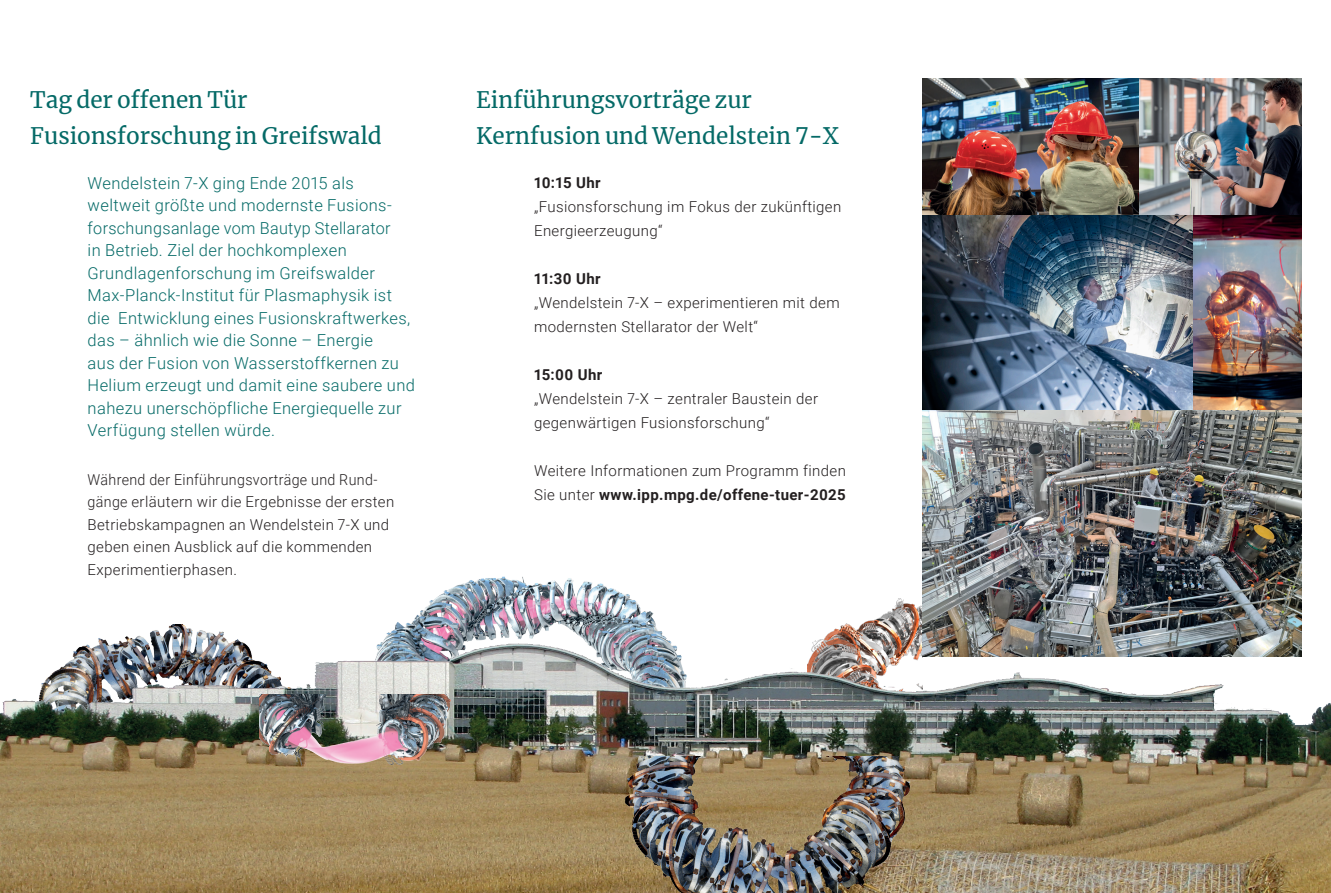
<style>
.page{position:relative;width:1331px;height:893px;background:#fff}
.page>*{position:absolute;margin:0;border:0;box-sizing:border-box;transform-origin:0 0}
.DIN_lang_Headline{font:22.5px "Merriweather";color:#056a67}
.DIN_lang_Intro_Text{font:300 16.5px/22.5px "Roboto";letter-spacing:.025em;color:#056a67}
.DIN_lang_Fließtext{font:300 15px/24px "Roboto";letter-spacing:.025em;color:#231f20}
.DIN_lang_Intro_Text-2{font:300 15px/22.5px "Roboto";letter-spacing:.025em;color:#231f20;scale:.95 1}
.DIN_lang_Fließtext-2{font:700 15px "Roboto";letter-spacing:.025em;color:#231f20}
.s1{font-weight:700}
</style>
<div class="page">
<img style="left:150px;top:624px;width:74px;height:10px">
<img style="left:828px;top:596px;width:95px;height:38px">
<img style="left:386px;top:576px;width:277px;height:58px">
<img style="left:0;top:634px;width:1331px;height:259px">
<img style="left:923px;top:78px;width:378px;height:578px">
<img style="left:626px;top:756px;width:301px;height:137px">
<img style="left:325px;top:711px;width:54px;height:69px">
<img style="left:379px;top:694px;width:113px;height:86px">
<img style="left:259px;top:694px;width:66px;height:86px">
<p class="DIN_lang_Headline" style="left:30px;top:84px;width:219px">Tag der offenen Tür</p>
<p class="DIN_lang_Headline" style="left:30px;top:120px;width:353px">Fusionsforschung in Greifswald</p>
<p class="DIN_lang_Intro_Text" style="left:88px;top:171px;width:329px">Wendelstein 7-X ging Ende 2015 als weltweit größte und modernste Fusions&shy;forschungsanlage vom Bautyp Stellarator<br>in Betrieb. Ziel der hochkomplexen Grundlagenforschung im Greifswalder Max-Planck-Institut für Plasmaphysik ist die Entwicklung eines Fusionskraftwerkes, das – ähnlich wie die Sonne – Energie<br>aus der Fusion von Wasserstoffkernen zu Helium erzeugt und damit eine saubere und nahezu unerschöpfliche Energiequelle zur Verfügung stellen würde.</p>
<p class="DIN_lang_Intro_Text-2" style="left:88px;top:467px;width:324px">Während der Einführungsvorträge und Rund&shy;gänge erläutern wir die Ergebnisse der ersten Betriebskampagnen an Wendelstein 7-X und geben einen Ausblick auf die kommenden Experimentierphasen.</p>
<p class="DIN_lang_Headline" style="left:476px;top:84px;width:277px">Einführungsvorträge zur</p>
<p class="DIN_lang_Headline" style="left:476px;top:120px;width:364px">Kernfusion und Wendelstein 7-X</p>
<p class="DIN_lang_Fließtext-2" style="left:534px;top:172px;width:68px">10:15 Uhr</p>
<p class="DIN_lang_Fließtext" style="left:534px;top:194px;width:309px">„Fusionsforschung im Fokus der zukünftigen<br>Energieerzeugung“</p>
<p class="DIN_lang_Fließtext-2" style="left:534px;top:268px;width:68px">11:30 Uhr</p>
<p class="DIN_lang_Fließtext" style="left:534px;top:290px;width:307px">„Wendelstein 7-X – experimentieren mit dem modernsten Stellarator der Welt“</p>
<p class="DIN_lang_Fließtext-2" style="left:534px;top:364px;width:70px">15:00 Uhr</p>
<p class="DIN_lang_Fließtext" style="left:534px;top:386px;width:285px">„Wendelstein 7-X – zentraler Baustein der</p>
<p class="DIN_lang_Fließtext" style="left:534px;top:410px;width:237px">gegenwärtigen Fusionsforschung“</p>
<p class="DIN_lang_Fließtext" style="left:534px;top:458px;width:313px">Weitere Informationen zum Programm finden<br>Sie unter <span class="s1">www.ipp.mpg.de/offene-tuer-2025</span></p>
</div>
